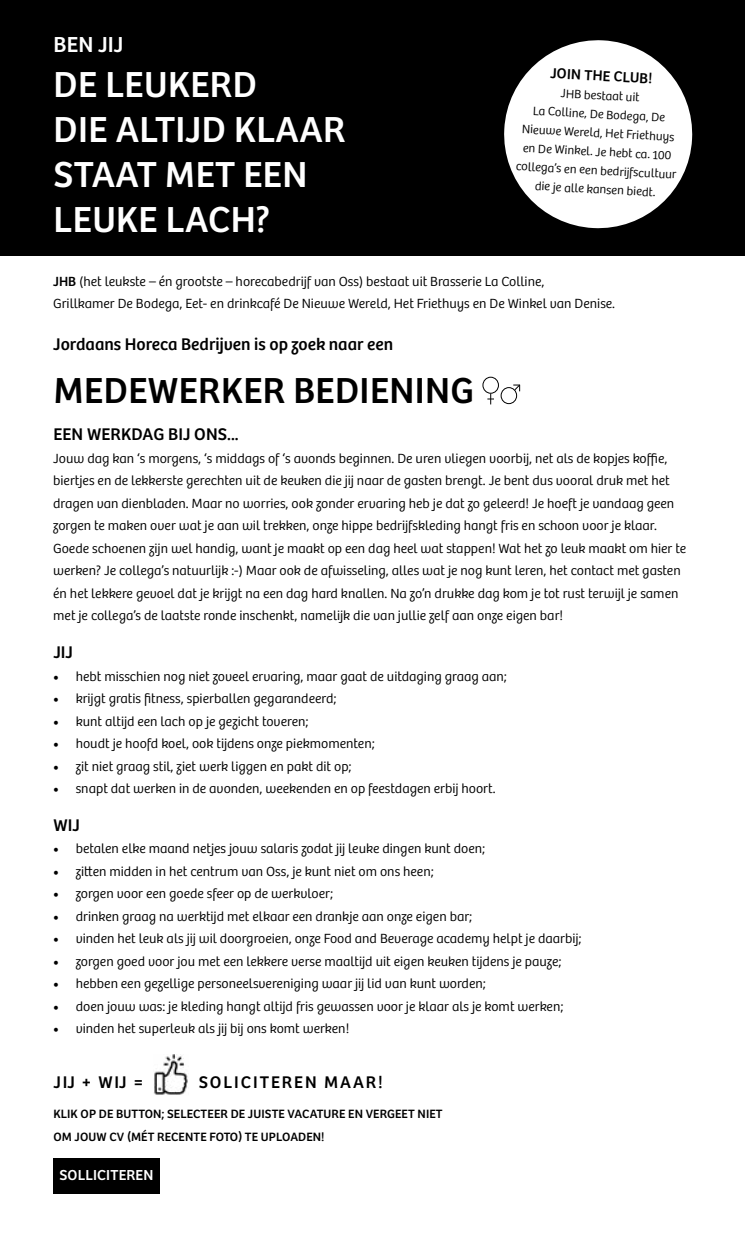
<style>
.page{position:relative;width:745px;height:1241px;background:#fff}
.page>*{position:absolute;margin:0;border:0;box-sizing:border-box;transform-origin:0 0}
.t1{font:37.5px/45px "Bree";letter-spacing:.01em;color:#fff}
.t2{font:37.5px "Bree";letter-spacing:.01em;color:#000}
.t3{font:22.5px "Bree";color:#fff}
.t4{font:17.5px "Bree";color:#000}
.t5{font:17.5px "Bree";letter-spacing:.11em;color:#000}
.t6{font:15px "Bree";color:#000}
.t7{font:15px "Bree";letter-spacing:.01em;color:#fff}
.t8{font:300 13.75px/22.5px "Bree";color:#000}
.t9{font:300 12.5px/18.8px "Bree";color:#000;text-align:center}
.t10{font:12.5px/22.5px "Bree";letter-spacing:.01em;color:#000}
.s1{font-weight:400}
.s2{font-family:"Minion Pro";font-weight:400;font-size:15px}
</style>
<div class="page">
<div style="left:0;top:0;width:744px;height:255px;background:#000"></div>
<svg style="left:504px;top:40px;width:189px;height:189px;fill:#fff"></svg>
<div style="left:482px;top:376px;width:16px;height:17px;border:1px solid #000;border-radius:50%"></div>
<svg style="left:487px;top:393px;width:6px;height:11px"></svg>
<div style="left:500px;top:387px;width:16px;height:17px;border:1px solid #000;border-radius:50%"></div>
<svg style="left:513px;top:384px;width:7px;height:7px"></svg>
<img style="left:154px;top:1054px;width:34px;height:41px">
<div style="left:53px;top:1158px;width:106px;height:35px;background:#000"></div>
<h2 class="t3" style="left:53px;top:27px;width:72px">BEN JIJ</h2>
<h1 class="t1" style="left:54px;top:59px;width:293px">DE LEUKERD<br>DIE ALTIJD KLAAR<br>STAAT MET EEN<br>LEUKE LACH?</h1>
<p class="t6" style="left:550px;top:62px;width:103px;rotate:3deg">JOIN THE CLUB!</p>
<p class="t9" style="left:520px;top:81px;width:162px;rotate:3deg">JHB bestaat uit<br>La Colline, De Bodega, De<br>Nieuwe Wereld, Het Friethuys en De Winkel. Je hebt ca. 100 collega’s en een bedrij fscultuur die je alle kansen biedt.</p>
<p class="t8" style="left:53px;top:270px;width:563px;line-height:21.2px"><span class="s1">JHB</span> (het leukste – én grootste – horecabedrijf van Oss) bestaat uit Brasserie La Colline,<br>Grillkamer De Bodega, Eet- en drinkcafé De Nieuwe Wereld, Het Friethuys en De Winkel van Denise.</p>
<p class="t4" style="left:53px;top:330px;width:341px">Jordaans Horeca Bedrijven is op zoek naar een</p>
<h1 class="t2" style="left:54px;top:362px;width:422px">MEDEWERKER BEDIENING</h1>
<p class="t4" style="left:53px;top:421px;width:187px">EEN WERKDAG BIJ ONS...</p>
<p class="t8" style="left:53px;top:446px;width:634px">Jouw dag kan ‘s morgens, ‘s middags of ‘s avonds beginnen. De uren vliegen voorbij, net als de kopjes koffie, biertjes en de lekkerste gerechten uit de keuken die jij naar de gasten brengt. Je bent dus vooral druk met het dragen van dienbladen. Maar no worries, ook zonder ervaring heb je dat zo geleerd! Je hoeft je vandaag geen zorgen te maken over wat je aan wil trekken, onze hippe bedrijfskleding hangt fris en schoon voor je klaar.<br>Goede schoenen zijn wel handig, want je maakt op een dag heel wat stappen! Wat het zo leuk maakt om hier te werken? Je collega’s natuurlijk :-) Maar ook de afwisseling, alles wat je nog kunt leren, het contact met gasten én het lekkere gevoel dat je krijgt na een dag hard knallen. Na zo’n drukke dag kom je tot rust terwijl je samen met je collega’s de laatste ronde inschenkt, namelijk die van jullie zelf aan onze eigen bar!</p>
<p class="t4" style="left:53px;top:638px;width:21px">JIJ</p>
<p class="t8" style="left:53px;top:663px;width:455px"><span class="s2">•</span> hebt misschien nog niet zoveel ervaring, maar gaat de uitdaging graag aan;</p>
<p class="t8" style="left:53px;top:686px;width:284px"><span class="s2">•</span> krijgt gratis fitness, spierballen gegarandeerd;</p>
<p class="t8" style="left:53px;top:708px;width:257px"><span class="s2">•</span> kunt altijd een lach op je gezicht toveren;</p>
<p class="t8" style="left:53px;top:731px;width:323px"><span class="s2">•</span> houdt je hoofd koel, ook tijdens onze piekmomenten;</p>
<p class="t8" style="left:53px;top:753px;width:300px"><span class="s2">•</span> zit niet graag stil, ziet werk liggen en pakt dit op;</p>
<p class="t8" style="left:53px;top:776px;width:443px"><span class="s2">•</span> snapt dat werken in de avonden, weekenden en op feestdagen erbij hoort.</p>
<p class="t4" style="left:53px;top:811px;width:28px">WIJ</p>
<p class="t8" style="left:53px;top:836px;width:433px"><span class="s2">•</span> betalen elke maand netjes jouw salaris zodat jij leuke dingen kunt doen;</p>
<p class="t8" style="left:53px;top:858px;width:382px"><span class="s2">•</span> zitten midden in het centrum van Oss, je kunt niet om ons heen;</p>
<p class="t8" style="left:53px;top:881px;width:281px"><span class="s2">•</span> zorgen voor een goede sfeer op de werkvloer;</p>
<p class="t8" style="left:53px;top:903px;width:420px"><span class="s2">•</span> drinken graag na werktijd met elkaar een drankje aan onze eigen bar;</p>
<p class="t8" style="left:53px;top:926px;width:529px"><span class="s2">•</span> vinden het leuk als jij wil doorgroeien, onze Food and Beverage academy helpt je daarbij;</p>
<p class="t8" style="left:53px;top:948px;width:509px"><span class="s2">•</span> zorgen goed voor jou met een lekkere verse maaltijd uit eigen keuken tijdens je pauze;</p>
<p class="t8" style="left:53px;top:971px;width:434px"><span class="s2">•</span> hebben een gezellige personeelsvereniging waar jij lid van kunt worden;</p>
<p class="t8" style="left:53px;top:993px;width:511px"><span class="s2">•</span> doen jouw was: je kleding hangt altijd fris gewassen voor je klaar als je komt werken;</p>
<p class="t8" style="left:53px;top:1016px;width:297px"><span class="s2">•</span> vinden het superleuk als jij bij ons komt werken!</p>
<p class="t4" style="left:53px;top:1069px;width:91px">JIJ + WIJ =</p>
<p class="t5" style="left:198px;top:1069px;width:185px">SOLICITEREN MAAR!</p>
<p class="t10" style="left:53px;top:1101px;width:390px">KLIK OP DE BUTTON; SELECTEER DE JUISTE VACATURE EN VERGEET NIET<br>OM JOUW CV (MÉT RECENTE FOTO) TE UPLOADEN!</p>
<p class="t7" style="left:59px;top:1163px;width:95px">SOLLICITEREN</p>
</div>
